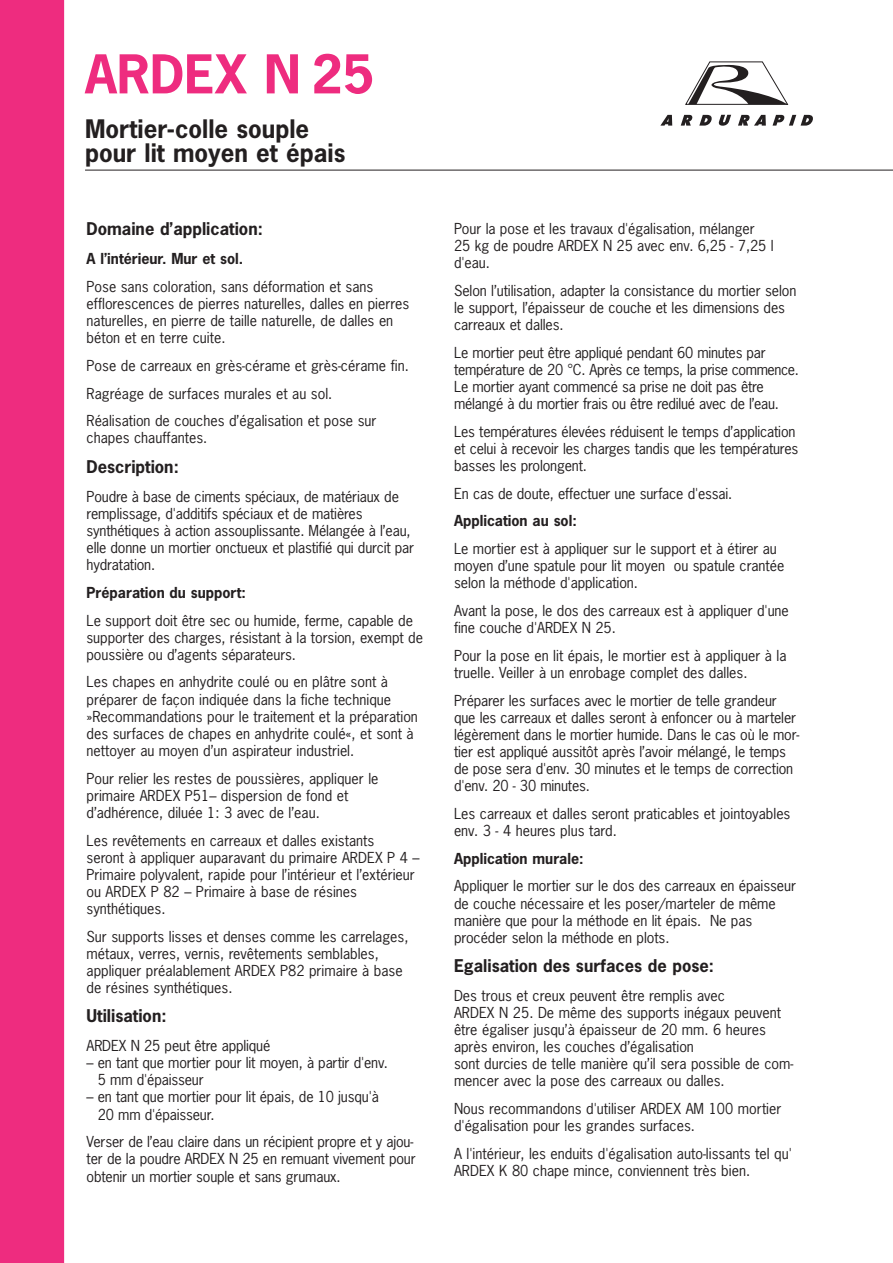
<style>
.page{position:relative;width:893px;height:1263px;background:#fff}
.page>*{position:absolute;margin:0;border:0;box-sizing:border-box;transform-origin:0 0}
.t1{font:700 50.25px "News Gothic";color:#ee2c7f}
.t2{font:700 24px/24px "News Gothic";color:#231f20}
.t3{font:700 16.5px "News Gothic";color:#231f20}
.t4{font:14.25px/17.1px "News Gothic";letter-spacing:-.005em;color:#231f20}
.t5{font:700 14.25px "News Gothic";color:#231f20}
</style>
<div class="page">
<div style="left:0;top:0;width:64px;height:1263px;background:#ee2c7f"></div>
<hr style="left:85px;top:170px;width:808px;height:1px;background:#231f20">
<svg style="left:738px;top:115px;width:28px;height:11px"></svg>
<svg style="left:772px;top:115px;width:41px;height:11px"></svg>
<svg style="left:681px;top:115px;width:12px;height:11px"></svg>
<svg style="left:718px;top:115px;width:13px;height:11px"></svg>
<svg style="left:660px;top:115px;width:12px;height:11px"></svg>
<svg style="left:699px;top:115px;width:13px;height:11px"></svg>
<svg style="left:685px;top:61px;width:104px;height:44px"></svg>
<h1 class="t1" style="left:85px;top:47px;width:290px">ARDEX N 25</h1>
<h2 class="t2" style="left:85px;top:117px;width:262px">Mortier-colle souple pour lit moyen et épais</h2>
<p class="t3" style="left:87px;top:220px;width:178px">Domaine d’application:</p>
<p class="t5" style="left:87px;top:251px;width:158px">A l’intérieur. Mur et sol.</p>
<p class="t4" style="left:87px;top:278px;width:324px">Pose sans coloration, sans déformation et sans efflorescences de pierres naturelles, dalles en pierres naturelles, en pierre de taille naturelle, de dalles en béton et en terre cuite.</p>
<p class="t4" style="left:87px;top:352px;width:324px;line-height:27.8px">Pose de carreaux en grès-cérame et grès-cérame fin.<br>Ragréage de surfaces murales et au sol.<br>Réalisation de couches d’égalisation et pose sur</p>
<p class="t4" style="left:87px;top:430px;width:122px">chapes chauffantes.</p>
<p class="t3" style="left:87px;top:458px;width:94px">Description:</p>
<p class="t4" style="left:87px;top:488px;width:329px">Poudre à base de ciments spéciaux, de matériaux de remplissage, d'additifs spéciaux et de matières synthétiques à action assouplissante. Mélangée à l’eau, elle donne un mortier onctueux et plastifié qui durcit par hydratation.</p>
<p class="t5" style="left:87px;top:584px;width:161px">Préparation du support:</p>
<p class="t4" style="left:87px;top:612px;width:338px">Le support doit être sec ou humide, ferme, capable de supporter des charges, résistant à la torsion, exempt de poussière ou d’agents séparateurs.</p>
<p class="t4" style="left:87px;top:674px;width:333px">Les chapes en anhydrite coulé ou en plâtre sont à préparer de façon indiquée dans la fiche technique »Recommandations pour le traitement et la préparation des surfaces de chapes en anhydrite coulé«, et sont à nettoyer au moyen d’un aspirateur industriel.</p>
<p class="t4" style="left:87px;top:770px;width:293px">Pour relier les restes de poussières, appliquer le primaire ARDEX P51– dispersion de fond et d’adhérence, diluée 1: 3 avec de l’eau.</p>
<p class="t4" style="left:87px;top:832px;width:335px">Les revêtements en carreaux et dalles existants<br>seront à appliquer auparavant du primaire ARDEX P 4 – Primaire polyvalent, rapide pour l’intérieur et l’extérieur ou ARDEX P 82 – Primaire à base de résines synthétiques.</p>
<p class="t4" style="left:87px;top:928px;width:323px">Sur supports lisses et denses comme les carrelages, métaux, verres, vernis, revêtements semblables, appliquer préalablement ARDEX P82 primaire à base de résines synthétiques.</p>
<p class="t3" style="left:87px;top:1007px;width:81px">Utilisation:</p>
<p class="t4" style="left:87px;top:1038px;width:185px">ARDEX N 25 peut être appliqué</p>
<p class="t4" style="left:98px;top:1055px;width:292px;text-indent:-11px">– en tant que mortier pour lit moyen, à partir d'env.<br>5 mm d'épaisseur</p>
<p class="t4" style="left:98px;top:1089px;width:282px;text-indent:-11px">– en tant que mortier pour lit épais, de 10 jusqu'à<br>20 mm d'épaisseur.</p>
<p class="t4" style="left:87px;top:1134px;width:331px">Verser de l’eau claire dans un récipient propre et y ajou&shy;ter de la poudre ARDEX N 25 en remuant vivement pour obtenir un mortier souple et sans grumaux.</p>
<p class="t4" style="left:454px;top:220px;width:321px">Pour la pose et les travaux d'égalisation, mélanger<br>25 kg de poudre ARDEX N 25 avec env. 6,25 - 7,25 l d'eau.</p>
<p class="t4" style="left:454px;top:282px;width:344px">Selon l’utilisation, adapter la consistance du mortier selon le support, l’épaisseur de couche et les dimensions des carreaux et dalles.</p>
<p class="t4" style="left:454px;top:344px;width:346px">Le mortier peut être appliqué pendant 60 minutes par température de 20 °C. Après ce temps, la prise commence.<br>Le mortier ayant commencé sa prise ne doit pas être mélangé à du mortier frais ou être redilué avec de l’eau.</p>
<p class="t4" style="left:454px;top:423px;width:346px">Les températures élevées réduisent le temps d’application et celui à recevoir les charges tandis que les températures basses les prolongent.</p>
<p class="t4" style="left:454px;top:485px;width:280px">En cas de doute, effectuer une surface d'essai.</p>
<p class="t5" style="left:454px;top:513px;width:124px">Application au sol:</p>
<p class="t4" style="left:454px;top:540px;width:332px">Le mortier est à appliquer sur le support et à étirer au moyen d’une spatule pour lit moyen ou spatule crantée selon la méthode d'application.</p>
<p class="t4" style="left:454px;top:602px;width:336px">Avant la pose, le dos des carreaux est à appliquer d'une fine couche d'ARDEX N 25.</p>
<p class="t4" style="left:454px;top:647px;width:334px">Pour la pose en lit épais, le mortier est à appliquer à la truelle. Veiller à un enrobage complet des dalles.</p>
<p class="t4" style="left:454px;top:692px;width:347px">Préparer les surfaces avec le mortier de telle grandeur que les carreaux et dalles seront à enfoncer ou à marteler légèrement dans le mortier humide. Dans le cas où le mor&shy;tier est appliqué aussitôt après l’avoir mélangé, le temps de pose sera d'env. 30 minutes et le temps de correction d'env. 20 - 30 minutes.</p>
<p class="t4" style="left:454px;top:805px;width:338px">Les carreaux et dalles seront praticables et jointoyables env. 3 - 4 heures plus tard.</p>
<p class="t5" style="left:454px;top:850px;width:131px">Application murale:</p>
<p class="t4" style="left:454px;top:878px;width:343px">Appliquer le mortier sur le dos des carreaux en épaisseur de couche nécessaire et les poser/marteler de même manière que pour la méthode en lit épais. Ne pas procéder selon la méthode en plots.</p>
<p class="t3" style="left:454px;top:957px;width:261px">Egalisation des surfaces de pose:</p>
<p class="t4" style="left:454px;top:987px;width:341px">Des trous et creux peuvent être remplis avec<br>ARDEX N 25. De même des supports inégaux peuvent être égaliser jusqu’à épaisseur de 20 mm. 6 heures après environ, les couches d’égalisation<br>sont durcies de telle manière qu’il sera possible de com&shy;mencer avec la pose des carreaux ou dalles.</p>
<p class="t4" style="left:454px;top:1101px;width:329px">Nous recommandons d'utiliser ARDEX AM 100 mortier d'égalisation pour les grandes surfaces.</p>
<p class="t4" style="left:454px;top:1145px;width:339px">A l'intérieur, les enduits d'égalisation auto-lissants tel qu'<br>ARDEX K 80 chape mince, conviennent très bien.</p>
</div>
